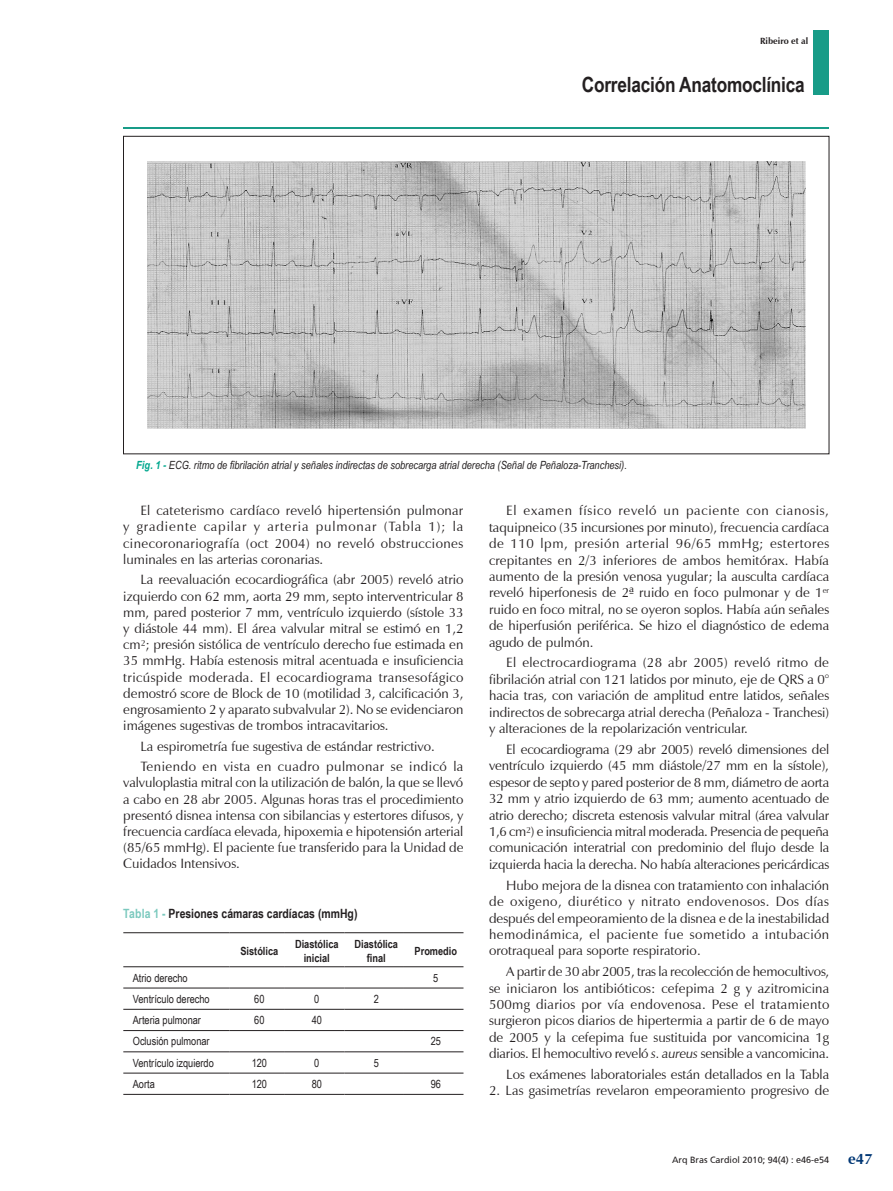
<style>
.page{position:relative;width:893px;height:1191px;background:#fff}
.page>*{position:absolute;margin:0;border:0;box-sizing:border-box;transform-origin:0 0}
.t1{font:700 21px "Arial Narrow";letter-spacing:-.01em;color:#231f20}
.t2{font:700 15px "Zapf Humanist 601 BT";color:#013775}
.Texto{font:13.5px/16.5px "Zapf Humanist 601 BT";color:#231f20;text-align:justify}
._00_TÍTULO{font:700 12.75px "Arial Narrow";color:#231f20}
._02_TABELA{font:11.25px "Arial Narrow";color:#231f20}
._04_FIGURA_ref{font:italic 11.25px "Arial Narrow";color:#231f20}
._02_TABELA-2{font:700 11.25px/13.5px "Arial Narrow";color:#231f20;text-align:center}
.t3{font:9px "Frutiger";color:#231f20}
.t4{font:700 9px "Zapf Humanist 601 BT";color:#231f20}
.s1{font-weight:700;color:#00a78e}
.s2{color:#7bc9be}
.s3{font-style:italic}
</style>
<div class="page">
<hr style="left:123px;top:127px;width:706px;height:1px;background:#189c88">
<div style="left:813px;top:30px;width:16px;height:64px;background:#189c88"></div>
<img style="left:147px;top:161px;width:658px;height:268px">
<svg style="left:123px;top:933px;width:340px;height:161px"></svg>
<hr style="left:123px;top:932px;width:107px;height:1px;background:#231f20">
<hr style="left:230px;top:932px;width:55px;height:1px;background:#231f20">
<hr style="left:285px;top:932px;width:59px;height:1px;background:#231f20">
<hr style="left:344px;top:932px;width:60px;height:1px;background:#231f20">
<hr style="left:404px;top:932px;width:59px;height:1px;background:#231f20">
<hr style="left:123px;top:966px;width:107px;height:1px;background:#231f20">
<hr style="left:230px;top:966px;width:55px;height:1px;background:#231f20">
<hr style="left:285px;top:966px;width:59px;height:1px;background:#231f20">
<hr style="left:344px;top:966px;width:60px;height:1px;background:#231f20">
<hr style="left:404px;top:966px;width:59px;height:1px;background:#231f20">
<hr style="left:123px;top:1094px;width:107px;height:1px;background:#231f20">
<hr style="left:230px;top:1094px;width:55px;height:1px;background:#231f20">
<hr style="left:285px;top:1094px;width:59px;height:1px;background:#231f20">
<hr style="left:344px;top:1094px;width:60px;height:1px;background:#231f20">
<hr style="left:404px;top:1094px;width:59px;height:1px;background:#231f20">
<hr style="left:123px;top:987px;width:107px;height:1px;background:#231f20">
<hr style="left:230px;top:987px;width:55px;height:1px;background:#231f20">
<hr style="left:285px;top:987px;width:59px;height:1px;background:#231f20">
<hr style="left:344px;top:987px;width:60px;height:1px;background:#231f20">
<hr style="left:404px;top:987px;width:59px;height:1px;background:#231f20">
<hr style="left:123px;top:1009px;width:107px;height:1px;background:#231f20">
<hr style="left:230px;top:1009px;width:55px;height:1px;background:#231f20">
<hr style="left:285px;top:1009px;width:59px;height:1px;background:#231f20">
<hr style="left:344px;top:1009px;width:60px;height:1px;background:#231f20">
<hr style="left:404px;top:1009px;width:59px;height:1px;background:#231f20">
<hr style="left:123px;top:1030px;width:107px;height:1px;background:#231f20">
<hr style="left:230px;top:1030px;width:55px;height:1px;background:#231f20">
<hr style="left:285px;top:1030px;width:59px;height:1px;background:#231f20">
<hr style="left:344px;top:1030px;width:60px;height:1px;background:#231f20">
<hr style="left:404px;top:1030px;width:59px;height:1px;background:#231f20">
<hr style="left:123px;top:1051px;width:107px;height:1px;background:#231f20">
<hr style="left:230px;top:1051px;width:55px;height:1px;background:#231f20">
<hr style="left:285px;top:1051px;width:59px;height:1px;background:#231f20">
<hr style="left:344px;top:1051px;width:60px;height:1px;background:#231f20">
<hr style="left:404px;top:1051px;width:59px;height:1px;background:#231f20">
<hr style="left:123px;top:1072px;width:107px;height:1px;background:#231f20">
<hr style="left:230px;top:1072px;width:55px;height:1px;background:#231f20">
<hr style="left:285px;top:1072px;width:59px;height:1px;background:#231f20">
<hr style="left:344px;top:1072px;width:60px;height:1px;background:#231f20">
<hr style="left:404px;top:1072px;width:59px;height:1px;background:#231f20">
<p class="t4" style="left:760px;top:36px;width:50px">Ribeiro et al</p>
<p class="t1" style="left:582px;top:69px;width:224px">Correlación Anatomoclínica</p>
<p class="_04_FIGURA_ref" style="left:136px;top:457px;width:492px"><span class="s1">Fig. 1 -</span> ECG. ritmo de fibrilación atrial y señales indirectas de sobrecarga atrial derecha (Señal de Peñaloza-Tranchesi).</p>
<p class="Texto" style="left:123px;top:502px;width:342px;text-indent:17px">El cateterismo cardíaco reveló hipertensión pulmonar y gradiente capilar y arteria pulmonar (Tabla 1); la cinecoronariografía (oct 2004) no reveló obstrucciones luminales en las arterias coronarias.</p>
<p class="Texto" style="left:123px;top:571px;width:342px;text-indent:17px">La reevaluación ecocardiográfica (abr 2005) reveló atrio izquierdo con 62 mm, aorta 29 mm, septo interventricular 8 mm, pared posterior 7 mm, ventrículo izquierdo (sístole 33 y diástole 44 mm). El área valvular mitral se estimó en 1,2 cm²; presión sistólica de ventrículo derecho fue estimada en 35 mmHg. Había estenosis mitral acentuada e insuficiencia tricúspide moderada. El ecocardiograma transesofágico demostró score de Block de 10 (motilidad 3, calcificación 3, engrosamiento 2 y aparato subvalvular 2). No se evidenciaron imágenes sugestivas de trombos intracavitarios.</p>
<p class="Texto" style="left:140px;top:737px;width:296px">La espirometría fue sugestiva de estándar restrictivo.</p>
<p class="Texto" style="left:123px;top:758px;width:342px;text-indent:17px">Teniendo en vista en cuadro pulmonar se indicó la valvuloplastia mitral con la utilización de balón, la que se llevó a cabo en 28 abr 2005. Algunas horas tras el procedimiento presentó disnea intensa con sibilancias y estertores difusos, y frecuencia cardíaca elevada, hipoxemia e hipotensión arterial (85/65 mmHg). El paciente fue transferido para la Unidad de Cuidados Intensivos.</p>
<p class="_00_TÍTULO" style="left:123px;top:903px;width:236px"><span class="s2">Tabla 1 -</span> Presiones cámaras cardíacas (mmHg)</p>
<p class="_02_TABELA-2" style="left:240px;top:943px;width:39px">Sistólica</p>
<p class="_02_TABELA-2" style="left:295px;top:937px;width:45px">Diastólica inicial</p>
<p class="_02_TABELA-2" style="left:355px;top:937px;width:45px">Diastólica final</p>
<p class="_02_TABELA-2" style="left:415px;top:943px;width:44px">Promedio</p>
<p class="_02_TABELA" style="left:133px;top:969px;width:56px">Atrio derecho</p>
<p class="_02_TABELA" style="left:433px;top:969px;width:7px">5</p>
<p class="_02_TABELA" style="left:133px;top:990px;width:78px">Ventrículo derecho</p>
<p class="_02_TABELA" style="left:254px;top:990px;width:12px">60</p>
<p class="_02_TABELA" style="left:314px;top:990px;width:7px">0</p>
<p class="_02_TABELA" style="left:374px;top:990px;width:7px">2</p>
<p class="_02_TABELA" style="left:133px;top:1011px;width:70px">Arteria pulmonar</p>
<p class="_02_TABELA" style="left:254px;top:1011px;width:12px">60</p>
<p class="_02_TABELA" style="left:312px;top:1011px;width:12px">40</p>
<p class="_02_TABELA" style="left:133px;top:1033px;width:78px">Oclusión pulmonar</p>
<p class="_02_TABELA" style="left:431px;top:1033px;width:12px">25</p>
<p class="_02_TABELA" style="left:133px;top:1054px;width:83px">Ventrículo izquierdo</p>
<p class="_02_TABELA" style="left:252px;top:1054px;width:17px">120</p>
<p class="_02_TABELA" style="left:314px;top:1054px;width:7px">0</p>
<p class="_02_TABELA" style="left:374px;top:1054px;width:7px">5</p>
<p class="_02_TABELA" style="left:133px;top:1075px;width:24px">Aorta</p>
<p class="_02_TABELA" style="left:252px;top:1075px;width:17px">120</p>
<p class="_02_TABELA" style="left:312px;top:1075px;width:12px">80</p>
<p class="_02_TABELA" style="left:431px;top:1075px;width:12px">96</p>
<p class="Texto" style="left:489px;top:502px;width:342px;text-indent:17px">El examen físico reveló un paciente con cianosis, taquipneico (35 incursiones por minuto), frecuencia cardíaca de 110 lpm, presión arterial 96/65 mmHg; estertores crepitantes en 2/3 inferiores de ambos hemitórax. Había aumento de la presión venosa yugular; la ausculta cardíaca reveló hiperfonesis de 2ª ruido en foco pulmonar y de 1<sup>er </sup>ruido en foco mitral, no se oyeron soplos. Había aún señales de hiperfusión periférica. Se hizo el diagnóstico de edema agudo de pulmón.</p>
<p class="Texto" style="left:489px;top:654px;width:342px;text-indent:17px">El electrocardiograma (28 abr 2005) reveló ritmo de fibrilación atrial con 121 latidos por minuto, eje de QRS a 0° hacia tras, con variación de amplitud entre latidos, señales indirectos de sobrecarga atrial derecha (Peñaloza - Tranchesi) y alteraciones de la repolarización ventricular.</p>
<p class="Texto" style="left:489px;top:741px;width:342px;text-indent:17px">El ecocardiograma (29 abr 2005) reveló dimensiones del ventrículo izquierdo (45 mm diástole/27 mm en la sístole), espesor de septo y pared posterior de 8 mm, diámetro de aorta 32 mm y atrio izquierdo de 63 mm; aumento acentuado de atrio derecho; discreta estenosis valvular mitral (área valvular 1,6 cm²) e insuficiencia mitral moderada. Presencia de pequeña comunicación interatrial con predominio del flujo desde la izquierda hacia la derecha. No había alteraciones pericárdicas</p>
<p class="Texto" style="left:489px;top:876px;width:342px;text-indent:17px">Hubo mejora de la disnea con tratamiento con inhalación de oxigeno, diurético y nitrato endovenosos. Dos días después del empeoramiento de la disnea e de la inestabilidad hemodinámica, el paciente fue sometido a intubación orotraqueal para soporte respiratorio.</p>
<p class="Texto" style="left:489px;top:963px;width:342px;text-indent:17px">A partir de 30 abr 2005, tras la recolección de hemocultivos, se iniciaron los antibióticos: cefepima 2 g y azitromicina 500mg diarios por vía endovenosa. Pese el tratamiento surgieron picos diarios de hipertermia a partir de 6 de mayo de 2005 y la cefepima fue sustituida por vancomicina 1g diarios. El hemocultivo reveló <span class="s3">s. aureus</span> sensible a vancomicina.</p>
<p class="Texto" style="left:506px;top:1066px;width:325px">Los exámenes laboratoriales están detallados en la Tabla</p>
<p class="Texto" style="left:489px;top:1082px;width:342px">2. Las gasimetrías revelaron empeoramiento progresivo de</p>
<p class="t3" style="left:672px;top:1154px;width:159px">Arq Bras Cardiol 2010; 94(4) : e46-e54</p>
<p class="t2" style="left:848px;top:1149px;width:26px">e47</p>
</div>
